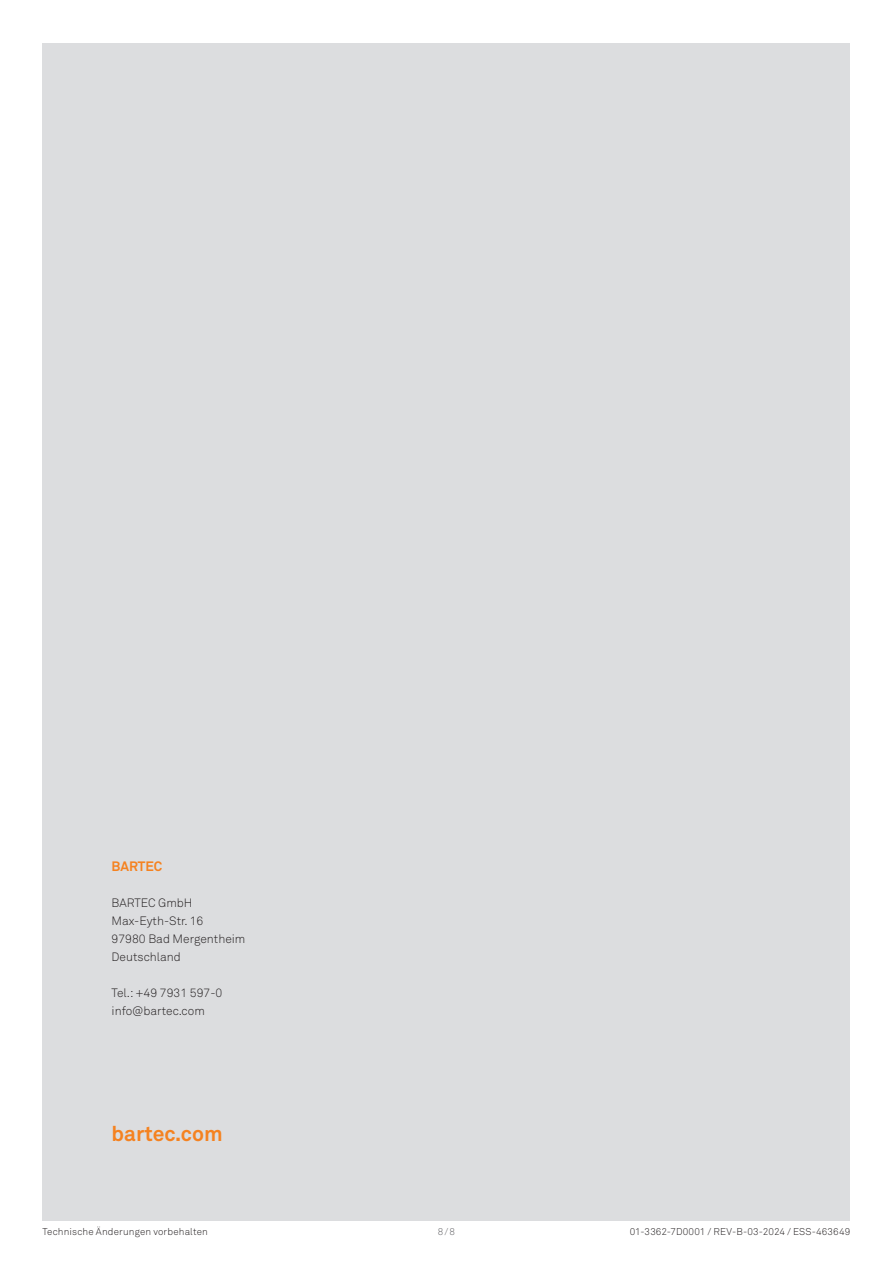
<style>
.page{position:relative;width:893px;height:1263px;background:#fff}
.page>*{position:absolute;margin:0;border:0;box-sizing:border-box;transform-origin:0 0}
.Headline_4___14_18{font:700 21px "Akkurat Pro";color:#f58220}
.Copytext_2__small____8_12{font:700 13.5px "Akkurat Pro";letter-spacing:-.005em;color:#f58220}
.Copytext_2__small____8_12-2{font:300 12px "Akkurat Pro";color:#231f20}
.t1{font:300 9.75px "Akkurat Pro";letter-spacing:.02em;color:#231f20}
.t2{font:300 9.75px "Akkurat Pro";color:#636366}
</style>
<div class="page">
<div style="left:43px;top:43px;width:807px;height:1177px;background:#dcdddf"></div>
<p class="Copytext_2__small____8_12" style="left:112px;top:857px;width:52px">BARTEC</p>
<p class="Copytext_2__small____8_12-2" style="left:112px;top:895px;width:82px">BARTEC GmbH</p>
<p class="Copytext_2__small____8_12-2" style="left:112px;top:913px;width:93px">Max-Eyth-Str. 16</p>
<p class="Copytext_2__small____8_12-2" style="left:112px;top:931px;width:135px">97980 Bad Mergentheim</p>
<p class="Copytext_2__small____8_12-2" style="left:112px;top:949px;width:71px">Deutschland</p>
<p class="Copytext_2__small____8_12-2" style="left:112px;top:985px;width:112px">Tel.: +49 7931 597-0</p>
<p class="Copytext_2__small____8_12-2" style="left:112px;top:1003px;width:95px">info@bartec.com</p>
<p class="Headline_4___14_18" style="left:112px;top:1120px;width:112px">bartec.com</p>
<p class="t1" style="left:43px;top:1226px;width:167px">Technische Änderungen vorbehalten</p>
<p class="t2" style="left:438px;top:1226px;width:19px">8/8</p>
<p class="t1" style="left:630px;top:1226px;width:222px">01-3362-7D0001 / REV-B-03-2024 / ESS-463649</p>
</div>
